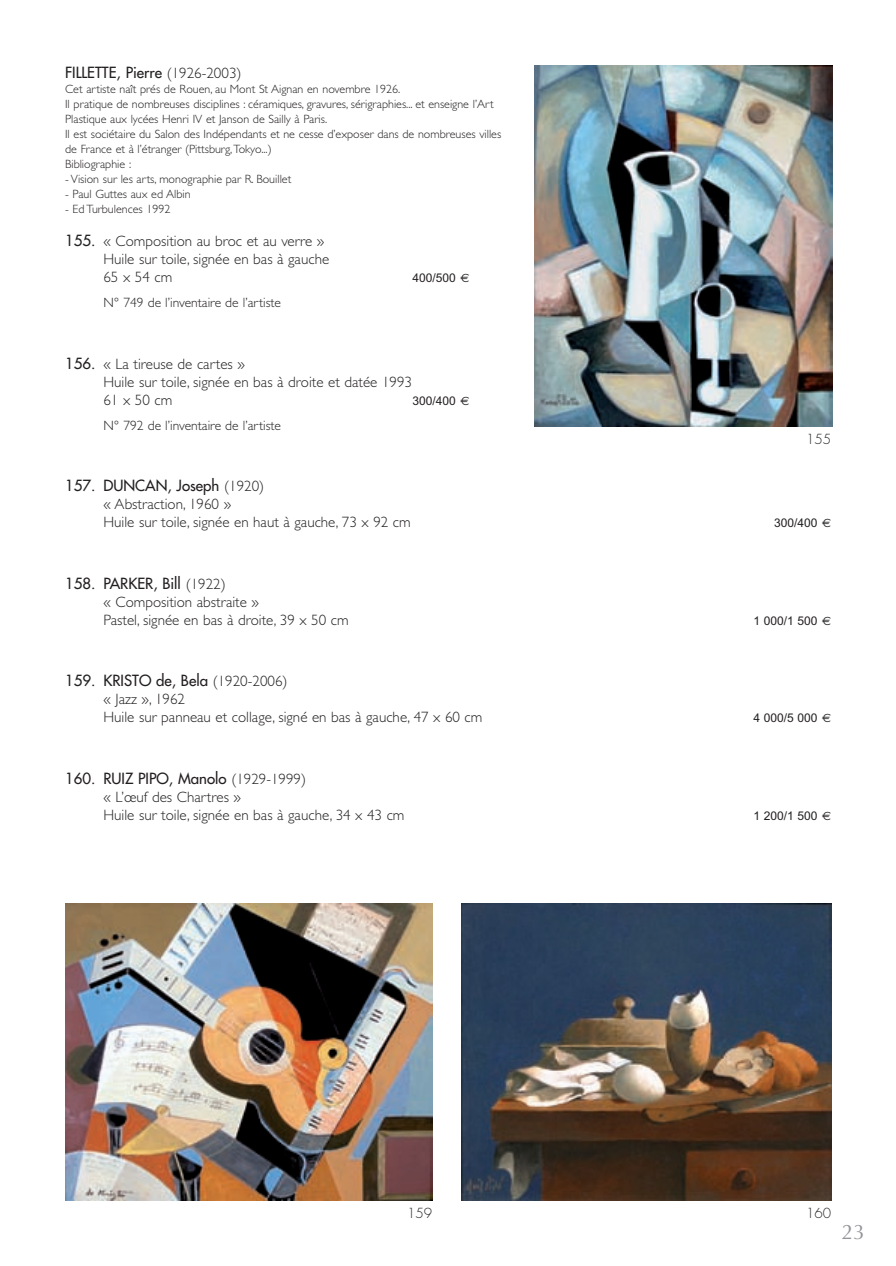
<style>
.page{position:relative;width:896px;height:1266px;background:#fff}
.page>*{position:absolute;margin:0;border:0;box-sizing:border-box;transform-origin:0 0}
.t1{font:21px "Optima";color:#939598}
.t2{font:300 15px/18px "Gill Sans";color:#231f20}
.t3{font:15px "Futura";color:#231f20}
.t4{font:300 13.5px "Gill Sans";color:#231f20}
.t5{font:300 13.5px "Futura";color:#231f20}
.t6{font:300 12px/15px "Gill Sans";color:#231f20}
.t7{font:12px "Arial";color:#231f20}
.s1{font-family:"Gill Sans";font-weight:300}
.s2{font-family:"Futura";font-weight:400}
.s3{font-family:"Euro Sans"}
</style>
<div class="page">
<img style="left:65px;top:903px;width:367px;height:297px">
<img style="left:461px;top:903px;width:369px;height:297px">
<img style="left:534px;top:65px;width:298px;height:361px">
<p class="t3" style="left:65px;top:65px;width:178px">FILLETTE, Pierre <span class="s1">(1926-2003)</span></p>
<p class="t6" style="left:65px;top:83px;width:437px">Cet artiste naît prés de Rouen, au Mont St Aignan en novembre 1926.<br>Il pratique de nombreuses disciplines : céramiques, gravures, sérigraphies... et enseigne l’Art Plastique aux lycées Henri IV et Janson de Sailly à Paris.<br>Il est sociétaire du Salon des Indépendants et ne cesse d’exposer dans de nombreuses villes de France et à l’étranger (Pittsburg, Tokyo...)<br>Bibliographie :</p>
<p class="t6" style="left:65px;top:173px;width:227px">- Vision sur les arts, monographie par R. Bouillet</p>
<p class="t6" style="left:65px;top:188px;width:127px">- Paul Guttes aux ed Albin</p>
<p class="t6" style="left:65px;top:203px;width:107px">- Ed Turbulences 1992</p>
<p class="t2" style="left:103px;top:234px;width:227px;text-indent:-38px"><span class="s2">155.</span> « Composition au broc et au verre »<br>Huile sur toile, signée en bas à gauche<br>65 x 54 cm</p>
<p class="t7" style="left:412px;top:271px;width:58px">400/500 <span class="s3">€</span></p>
<p class="t4" style="left:103px;top:298px;width:179px">N° 749 de l’inventaire de l’artiste</p>
<p class="t2" style="left:103px;top:356px;width:310px;text-indent:-38px"><span class="s2">156.</span> « La tireuse de cartes »<br>Huile sur toile, signée en bas à droite et datée 1993<br>61 x 50 cm</p>
<p class="t7" style="left:412px;top:393px;width:58px">300/400 <span class="s3">€</span></p>
<p class="t4" style="left:103px;top:420px;width:179px">N° 792 de l’inventaire de l’artiste</p>
<p class="t3" style="left:65px;top:478px;width:200px">157. DUNCAN, Joseph <span class="s1">(1920)</span></p>
<p class="t2" style="left:103px;top:497px;width:309px">« Abstraction, 1960 »<br>Huile sur toile, signée en haut à gauche, 73 x 92 cm</p>
<p class="t3" style="left:65px;top:576px;width:162px">158. PARKER, Bill <span class="s1">(1922)</span></p>
<p class="t2" style="left:103px;top:594px;width:247px">« Composition abstraite »<br>Pastel, signée en bas à droite, 39 x 50 cm</p>
<p class="t3" style="left:65px;top:673px;width:224px">159. KRISTO de, Bela <span class="s1">(1920-2006)</span></p>
<p class="t2" style="left:103px;top:692px;width:380px">« Jazz », 1962<br>Huile sur panneau et collage, signé en bas à gauche, 47 x 60 cm</p>
<p class="t3" style="left:65px;top:771px;width:242px">160. RUIZ PIPO, Manolo <span class="s1">(1929-1999)</span></p>
<p class="t2" style="left:103px;top:789px;width:302px">« L’œuf des Chartres »<br>Huile sur toile, signée en bas à gauche, 34 x 43 cm</p>
<p class="t5" style="left:805px;top:433px;width:27px">155</p>
<p class="t7" style="left:773px;top:516px;width:58px">300/400 <span class="s3">€</span></p>
<p class="t7" style="left:753px;top:613px;width:79px">1 000/1 500 <span class="s3">€</span></p>
<p class="t7" style="left:753px;top:711px;width:79px">4 000/5 000 <span class="s3">€</span></p>
<p class="t7" style="left:753px;top:808px;width:79px">1 200/1 500 <span class="s3">€</span></p>
<p class="t5" style="left:407px;top:1207px;width:27px">159</p>
<p class="t5" style="left:805px;top:1207px;width:27px">160</p>
<h1 class="t1" style="left:841px;top:1219px;width:25px">23</h1>
</div>
